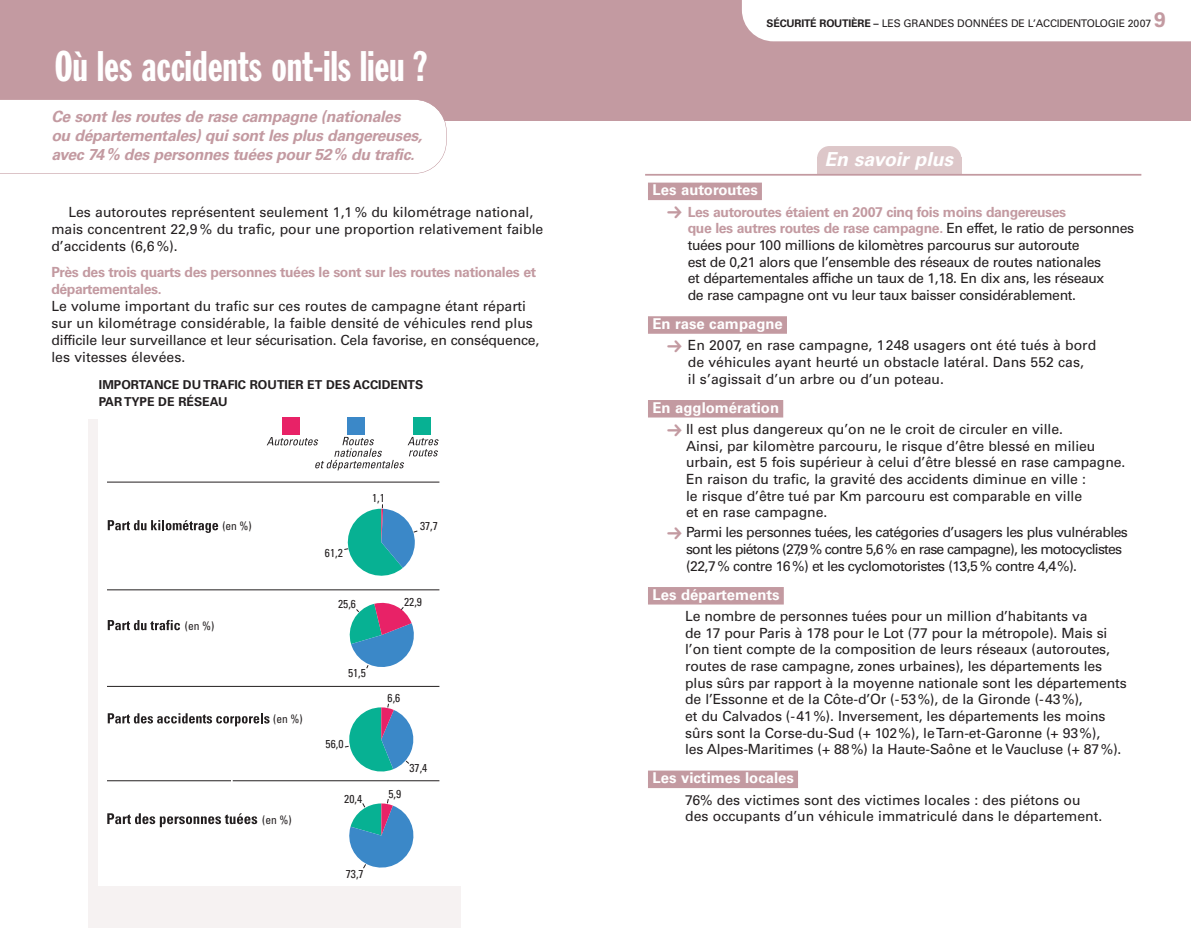
<style>
.page{position:relative;width:1191px;height:943px;background:#fff}
.page>*{position:absolute;margin:0;border:0;box-sizing:border-box;transform-origin:0 0}
.t1{font:42px "Franklin Gothic Extra Cond";letter-spacing:.005em;color:#fff}
.t2{font:italic 700 19.25px "Univers";color:#fff}
.t3{font:italic 700 15.75px/18.9px "Univers";letter-spacing:-.02em;color:#c39aa1}
.t4{font:700 14.88px "Univers";color:#fff}
.t5{font:14px/16.6px "Univers";letter-spacing:-.01em;color:#231f20}
.t6{font:14px/16.6px "Univers";letter-spacing:-.03em;color:#231f20}
.t7{font:14px/16.6px "Univers";letter-spacing:-.04em;color:#231f20}
.t8{font:700 14px/16.8px "Univers";letter-spacing:-.03em;color:#c39aa1}
.t9{font:700 12.25px/16.6px "Univers";color:#231f20}
.t10{font:condensed 11.55px "Univers";color:#231f20}
.t11{font:10.5px "Univers";letter-spacing:-.015em;color:#231f20}
.s1{font-weight:700}
.s2{font-weight:700;font-size:21px;color:#c39aa1}
.s3{color:#c39aa1}
.s4{font-weight:700;color:#c39aa1}
</style>
<div class="page">
<div style="left:88px;top:419px;width:372px;height:508px;background:#f6f2f2"></div>
<div style="left:0;top:0;width:1191px;height:120px;background:#c39aa1"></div>
<svg style="left:0;top:100px;width:446px;height:74px"></svg>
<div style="left:98px;top:410px;width:383px;height:475px;background:#fff"></div>
<svg style="left:108px;top:520px;width:110px;height:13px"></svg>
<svg style="left:108px;top:620px;width:72px;height:10px"></svg>
<svg style="left:108px;top:713px;width:161px;height:13px"></svg>
<svg style="left:349px;top:602px;width:65px;height:67px"></svg>
<svg style="left:349px;top:799px;width:65px;height:70px"></svg>
<svg style="left:344px;top:703px;width:70px;height:69px"></svg>
<svg style="left:344px;top:504px;width:74px;height:72px"></svg>
<hr style="left:107px;top:589px;width:332px;height:1px;background:#231f20">
<hr style="left:107px;top:686px;width:332px;height:1px;background:#231f20">
<hr style="left:107px;top:780px;width:332px;height:1px;background:#231f20">
<div style="left:282px;top:417px;width:18px;height:17px;background:#e82267"></div>
<div style="left:347px;top:417px;width:18px;height:17px;background:#3b88c8"></div>
<div style="left:413px;top:417px;width:17px;height:18px;background:#07b193"></div>
<hr style="left:107px;top:481px;width:332px;height:1px;background:#231f20">
<svg style="left:107px;top:813px;width:150px;height:14px"></svg>
<svg style="left:267px;top:437px;width:172px;height:33px"></svg>
<div style="left:648px;top:183px;width:114px;height:17px;background:#c39aa1"></div>
<div style="left:648px;top:316px;width:139px;height:18px;background:#c39aa1"></div>
<div style="left:648px;top:400px;width:135px;height:17px;background:#c39aa1"></div>
<div style="left:648px;top:587px;width:136px;height:17px;background:#c39aa1"></div>
<div style="left:648px;top:770px;width:150px;height:18px;background:#c39aa1"></div>
<hr style="left:231px;top:763px;width:2px;height:28px;background:#fff">
<div style="left:742px;top:0;width:449px;height:41px;background:#fff"></div>
<div style="left:817px;top:146px;width:144px;height:24px;background:#ddc7c9;border-radius:12px"></div>
<div style="left:817px;top:157px;width:144px;height:18px;background:#ddc7c9"></div>
<hr style="left:645px;top:174px;width:496px;height:2px;background:#c39aa1">
<h1 class="t1" style="left:55px;top:51px;width:374px">Où les accidents ont-ils lieu ?</h1>
<p class="t3" style="left:51px;top:108px;width:372px">Ce sont les routes de rase campagne (nationales ou départementales) qui sont les plus dangereuses, avec 74% des personnes tuées pour 52% du trafic.</p>
<p class="t5" style="left:51px;top:205px;width:493px;text-indent:17px">Les autoroutes représentent seulement 1,1 % du kilométrage national, mais concentrent 22,9 % du trafic, pour une proportion relativement faible d’accidents (6,6 %).</p>
<p class="t8" style="left:51px;top:265px;width:486px">Près des trois quarts des personnes tuées le sont sur les routes nationales et départementales.</p>
<p class="t5" style="left:51px;top:299px;width:489px">Le volume important du trafic sur ces routes de campagne étant réparti sur un kilométrage considérable, la faible densité de véhicules rend plus difficile leur surveillance et leur sécurisation. Cela favorise, en conséquence, les vitesses élevées.</p>
<p class="t9" style="left:99px;top:377px;width:326px">IMPORTANCE DU TRAFIC ROUTIER ET DES ACCIDENTS<br>PAR TYPE DE RÉSEAU</p>
<p class="t10" style="left:222px;top:522px;width:31px">(en %)</p>
<p class="t10" style="left:185px;top:621px;width:31px">(en %)</p>
<p class="t10" style="left:273px;top:715px;width:31px">(en %)</p>
<p class="t10" style="left:262px;top:815px;width:31px">(en %)</p>
<p class="t10" style="left:372px;top:494px;width:14px">1,1</p>
<p class="t10" style="left:325px;top:549px;width:19px">61,2</p>
<p class="t10" style="left:338px;top:600px;width:19px">25,6</p>
<p class="t10" style="left:420px;top:521px;width:19px">37,7</p>
<p class="t10" style="left:404px;top:598px;width:19px">22,9</p>
<p class="t10" style="left:348px;top:668px;width:19px">51,5</p>
<p class="t10" style="left:326px;top:739px;width:19px">56,0</p>
<p class="t10" style="left:344px;top:794px;width:19px">20,4</p>
<p class="t10" style="left:387px;top:693px;width:14px">6,6</p>
<p class="t10" style="left:388px;top:789px;width:14px">5,9</p>
<p class="t10" style="left:409px;top:763px;width:19px">37,4</p>
<p class="t10" style="left:346px;top:869px;width:19px">73,7</p>
<p class="t11" style="left:766px;top:20px;width:400px"><span class="s1">SÉCURITÉ ROUTIÈRE –</span> LES GRANDES DONNÉES DE L’ACCIDENTOLOGIE 2007 <span class="s2">9</span></p>
<h2 class="t2" style="left:824px;top:152px;width:130px">En savoir plus</h2>
<p class="t4" style="left:652px;top:184px;width:111px">Les autoroutes<span class="s3">.</span></p>
<p class="t6" style="left:688px;top:205px;width:448px"><span class="s4">Les autoroutes étaient en 2007 cinq fois moins dangereuses<br>que les autres routes de rase campagne.</span> En effet, le ratio de personnes tuées pour 100 millions de kilomètres parcourus sur autoroute<br>est de 0,21 alors que l’ensemble des réseaux de routes nationales<br>et départementales affiche un taux de 1,18. En dix ans, les réseaux<br>de rase campagne ont vu leur taux baisser considérablement.</p>
<p class="t4" style="left:652px;top:318px;width:136px">En rase campagne<span class="s3">.</span></p>
<p class="t5" style="left:688px;top:338px;width:410px">En 2007, en rase campagne, 1248 usagers ont été tués à bord de véhicules ayant heurté un obstacle latéral. Dans 552 cas,<br>il s’agissait d’un arbre ou d’un poteau.</p>
<p class="t4" style="left:652px;top:402px;width:132px">En agglomération<span class="s3">.</span></p>
<p class="t5" style="left:686px;top:422px;width:441px">Il est plus dangereux qu’on ne le croit de circuler en ville.<br>Ainsi, par kilomètre parcouru, le risque d’être blessé en milieu urbain, est 5 fois supérieur à celui d’être blessé en rase campagne.<br>En raison du trafic, la gravité des accidents diminue en ville :<br>le risque d’être tué par Km parcouru est comparable en ville<br>et en rase campagne.</p>
<p class="t7" style="left:686px;top:525px;width:443px">Parmi les personnes tuées, les catégories d’usagers les plus vulnérables sont les piétons (27,9 % contre 5,6 % en rase campagne), les motocyclistes (22,7 % contre 16 %) et les cyclomotoristes (13,5 % contre 4,4%).</p>
<p class="t4" style="left:652px;top:589px;width:133px">Les départements<span class="s3">.</span></p>
<p class="t5" style="left:685px;top:609px;width:443px">Le nombre de personnes tuées pour un million d’habitants va<br>de 17 pour Paris à 178 pour le Lot (77 pour la métropole). Mais si l’on tient compte de la composition de leurs réseaux (autoroutes, routes de rase campagne, zones urbaines), les départements les plus sûrs par rapport à la moyenne nationale sont les départements de l’Essonne et de la Côte-d’Or (-53%), de la Gironde (-43%),<br>et du Calvados (-41%). Inversement, les départements les moins sûrs sont la Corse-du-Sud (+ 102%), leTarn-et-Garonne (+ 93%),<br>les Alpes-Maritimes (+ 88%) la Haute-Saône et le Vaucluse (+ 87%).</p>
<p class="t4" style="left:652px;top:772px;width:147px">Les victimes locales<span class="s3">.</span></p>
<p class="t5" style="left:685px;top:792px;width:418px">76% des victimes sont des victimes locales : des piétons ou des occupants d’un véhicule immatriculé dans le département.</p>
</div>
